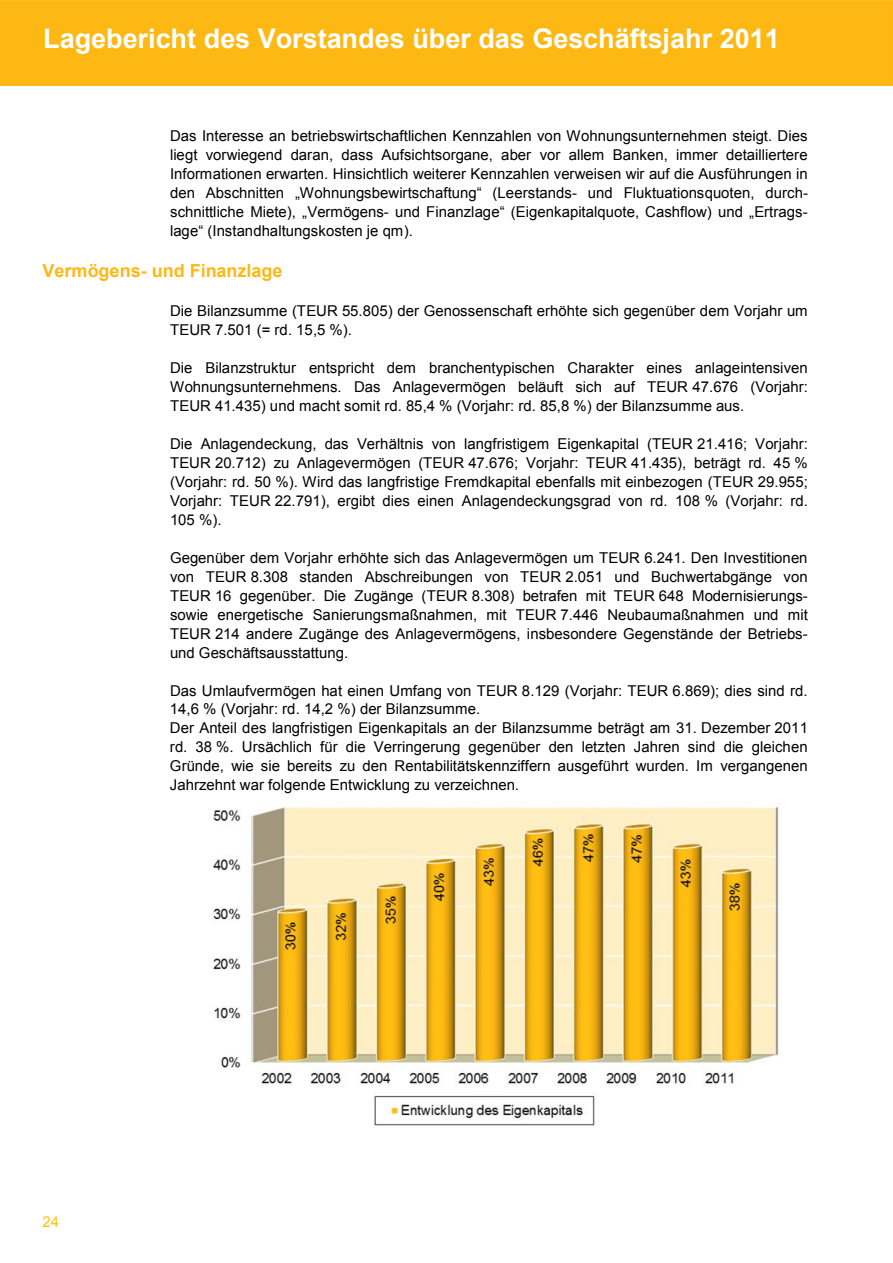
<style>
.page{position:relative;width:893px;height:1263px;background:#fff}
.page>*{position:absolute;margin:0;border:0;box-sizing:border-box;transform-origin:0 0}
.t1{font:700 27px "Arial";color:#fff}
.t2{font:700 18px "Arial";color:#fdb813}
.t3{font:15px/18.9px "Arial";color:#000;text-align:justify}
.t4{font:15px "Arial";color:#fec30f}
</style>
<div class="page">
<img style="left:213px;top:806px;width:566px;height:320px">
<div style="left:0;top:0;width:893px;height:85px;background:#fdb813"></div>
<img style="left:0;top:0;width:893px;height:1px">
<h1 class="t1" style="left:43px;top:21px;width:738px">Lagebericht des Vorstandes über das Geschäftsjahr 2011</h1>
<p class="t3" style="left:170px;top:127px;width:639px">Das Interesse an betriebswirtschaftlichen Kennzahlen von Wohnungsunternehmen steigt. Dies liegt vorwiegend daran, dass Aufsichtsorgane, aber vor allem Banken, immer detailliertere Informationen erwarten. Hinsichtlich weiterer Kennzahlen verweisen wir auf die Ausführungen in den Abschnitten „Wohnungsbewirtschaftung“ (Leerstands- und Fluktuationsquoten, durch&shy;schnittliche Miete), „Vermögens- und Finanzlage“ (Eigenkapitalquote, Cashflow) und „Ertrags&shy;lage“ (Instandhaltungskosten je qm).</p>
<p class="t2" style="left:42px;top:259px;width:242px">Vermögens- und Finanzlage</p>
<p class="t3" style="left:170px;top:302px;width:639px">Die Bilanzsumme (TEUR 55.805) der Genossenschaft erhöhte sich gegenüber dem Vorjahr um<br>TEUR 7.501 (= rd. 15,5 %).</p>
<p class="t3" style="left:170px;top:358px;width:639px">Die Bilanzstruktur entspricht dem branchentypischen Charakter eines anlageintensiven Wohnungsunternehmens. Das Anlagevermögen beläuft sich auf TEUR 47.676 (Vorjahr:<br>TEUR 41.435) und macht somit rd. 85,4 % (Vorjahr: rd. 85,8 %) der Bilanzsumme aus.</p>
<p class="t3" style="left:170px;top:434px;width:639px">Die Anlagendeckung, das Verhältnis von langfristigem Eigenkapital (TEUR 21.416; Vorjahr:<br>TEUR 20.712) zu Anlagevermögen (TEUR 47.676; Vorjahr: TEUR 41.435), beträgt rd. 45 % (Vorjahr: rd. 50 %). Wird das langfristige Fremdkapital ebenfalls mit einbezogen (TEUR 29.955; Vorjahr: TEUR 22.791), ergibt dies einen Anlagendeckungsgrad von rd. 108 % (Vorjahr: rd.<br>105 %).</p>
<p class="t3" style="left:170px;top:548px;width:639px">Gegenüber dem Vorjahr erhöhte sich das Anlagevermögen um TEUR 6.241. Den Investitionen von TEUR 8.308 standen Abschreibungen von TEUR 2.051 und Buchwertabgänge von TEUR 16 gegenüber. Die Zugänge (TEUR 8.308) betrafen mit TEUR 648 Modernisierungs&shy;sowie energetische Sanierungsmaßnahmen, mit TEUR 7.446 Neubaumaßnahmen und mit TEUR 214 andere Zugänge des Anlagevermögens, insbesondere Gegenstände der Betriebs&shy;und Geschäftsausstattung.</p>
<p class="t3" style="left:170px;top:681px;width:639px;text-align:left">Das Umlaufvermögen hat einen Umfang von TEUR 8.129 (Vorjahr: TEUR 6.869); dies sind rd.<br>14,6 % (Vorjahr: rd. 14,2 %) der Bilanzsumme.<br>Der Anteil des langfristigen Eigenkapitals an der Bilanzsumme beträgt am 31. Dezember 2011 rd. 38 %. Ursächlich für die Verringerung gegenüber den letzten Jahren sind die gleichen Gründe, wie sie bereits zu den Rentabilitätskennziffern ausgeführt wurden. Im vergangenen Jahrzehnt war folgende Entwicklung zu verzeichnen.</p>
<p class="t4" style="left:43px;top:1212px;width:18px">24</p>
</div>
